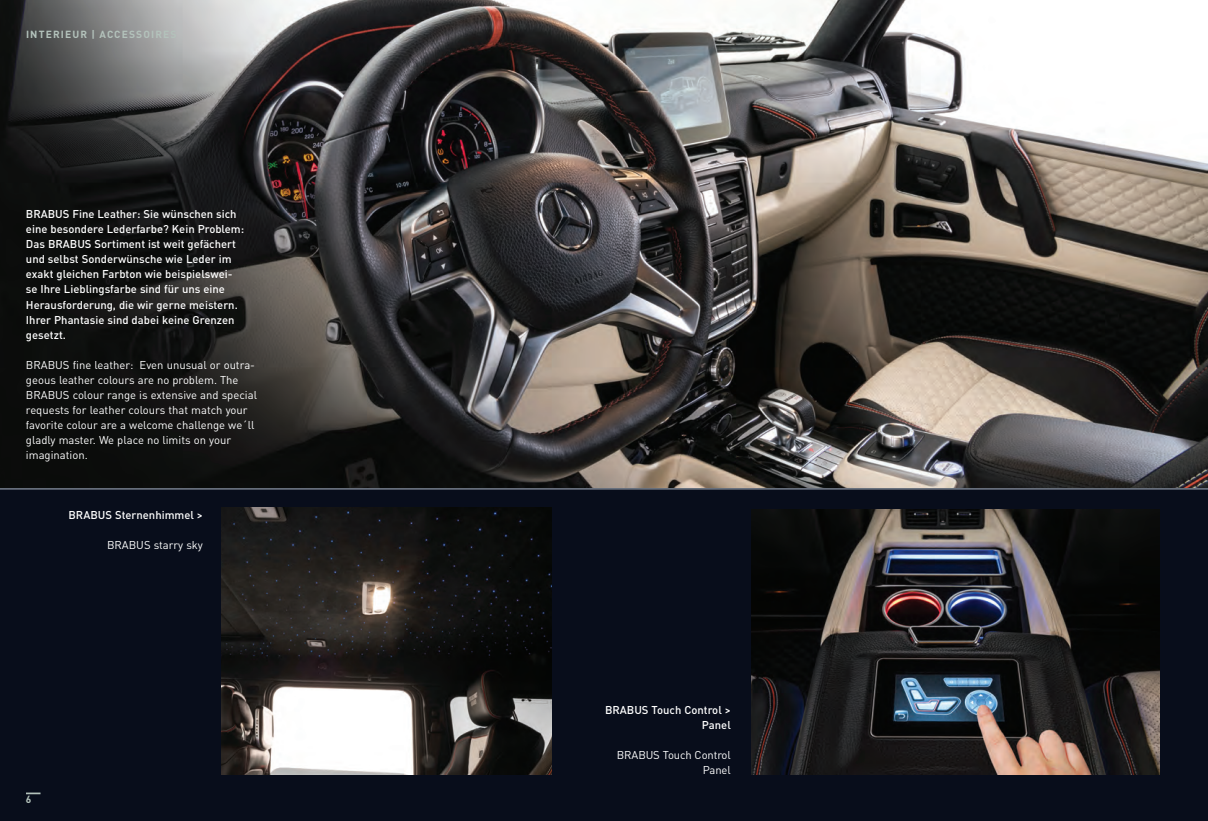
<style>
.page{position:relative;width:1208px;height:821px;background:#080d1b}
.page>*{position:absolute;margin:0;border:0;box-sizing:border-box;transform-origin:0 0}
.t1{font:500 11.25px/15px "DIN Pro";color:#fff;text-align:right}
.t2{font:11.25px/15px "DIN Pro";color:#fff;text-align:right}
.t3{font:700 10.2px "DIN Pro";letter-spacing:.11em;color:#b3c2bb}
</style>
<div class="page">
<img style="left:0;top:0;width:1208px;height:488px">
<svg style="left:26px;top:792px;width:15px;height:2px"></svg>
<img style="left:221px;top:508px;width:331px;height:266px">
<img style="left:752px;top:509px;width:407px;height:265px">
<hr style="left:0;top:488px;width:1208px;height:2px;background:#68707d">
<p class="t3" style="left:26px;top:27px;width:152px">INTERIEUR | ACCESSOIRES</p>
<p class="t1" style="left:26px;top:206px;width:220px;text-align:left">BRABUS Fine Leather: Sie wünschen sich eine besondere Lederfarbe? Kein Problem:<br>Das BRABUS Sortiment ist weit gefächert und selbst Sonderwünsche wie Leder im exakt gleichen Farbton wie beispielswei&shy;se Ihre Lieblingsfarbe sind für uns eine Herausforderung, die wir gerne meistern.<br>Ihrer Phantasie sind dabei keine Grenzen gesetzt.</p>
<p class="t2" style="left:26px;top:356px;width:232px;text-align:left">BRABUS fine leather: Even unusual or outra&shy;geous leather colours are no problem. The BRABUS colour range is extensive and special requests for leather colours that match your favorite colour are a welcome challenge we´ll gladly master. We place no limits on your imagination.</p>
<p class="t1" style="left:68px;top:506px;width:136px">BRABUS Sternenhimmel &gt;</p>
<p class="t2" style="left:107px;top:536px;width:97px">BRABUS starry sky</p>
<p class="t3" style="left:26px;top:792px;width:7px">6</p>
<p class="t1" style="left:605px;top:701px;width:127px">BRABUS Touch Control &gt;<br>Panel</p>
<p class="t2" style="left:617px;top:746px;width:115px">BRABUS Touch Control<br>Panel</p>
</div>
